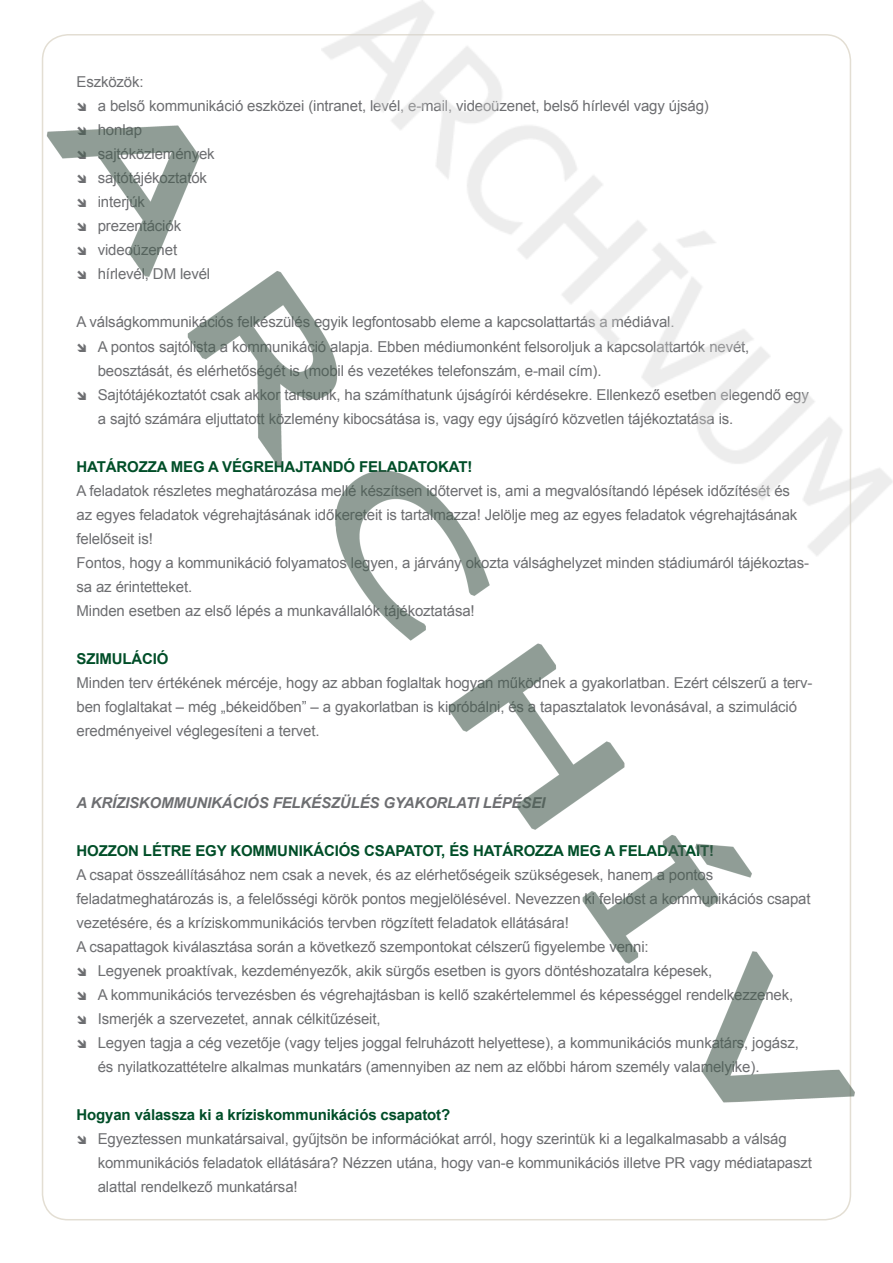
<style>
.page{position:relative;width:893px;height:1263px;background:#fff}
.page>*{position:absolute;margin:0;border:0;box-sizing:border-box;transform-origin:0 0}
.t1{font:15px/24px "Arial";letter-spacing:-.01em;color:#6d6e71}
.t2{font:700 15px "Arial";letter-spacing:-.01em;color:#004e28}
.t3{font:italic 700 15px "Arial";letter-spacing:-.01em;color:#6d6e71}
</style>
<div class="page">
<img style="left:41px;top:34px;width:814px;height:1187px">
<img style="left:321px;top:0;width:572px;height:556px">
<svg style="left:78px;top:103px;width:8px;height:8px"></svg>
<svg style="left:78px;top:127px;width:8px;height:8px"></svg>
<svg style="left:78px;top:151px;width:8px;height:8px"></svg>
<svg style="left:78px;top:175px;width:8px;height:8px"></svg>
<svg style="left:78px;top:199px;width:8px;height:8px"></svg>
<svg style="left:78px;top:223px;width:8px;height:8px"></svg>
<svg style="left:78px;top:247px;width:8px;height:8px"></svg>
<svg style="left:78px;top:271px;width:8px;height:8px"></svg>
<svg style="left:78px;top:343px;width:8px;height:8px"></svg>
<svg style="left:78px;top:391px;width:8px;height:8px"></svg>
<svg style="left:78px;top:967px;width:8px;height:8px"></svg>
<svg style="left:78px;top:991px;width:8px;height:8px"></svg>
<svg style="left:78px;top:1015px;width:8px;height:8px"></svg>
<svg style="left:78px;top:1039px;width:8px;height:8px"></svg>
<svg style="left:78px;top:1135px;width:8px;height:8px"></svg>
<p class="t1" style="left:98px;top:70px;width:613px;text-indent:-21px">Eszközök:<br>a belső kommunikáció eszközei (intranet, levél, e-mail, videoüzenet, belső hírlevél vagy újság) honlap<br>sajtóközlemények<br>sajtótájékoztatók<br>interjúk<br>prezentációk<br>videoüzenet<br>hírlevél, DM levél</p>
<p class="t1" style="left:98px;top:310px;width:713px;text-indent:-21px">A válságkommunikációs felkészülés egyik legfontosabb eleme a kapcsolattartás a médiával.<br>A pontos sajtólista a kommunikáció alapja. Ebben médiumonként felsoroljuk a kapcsolattartók nevét, beosztását, és elérhetőségét is (mobil és vezetékes telefonszám, e-mail cím).<br>Sajtótájékoztatót csak akkor tartsunk, ha számíthatunk újságírói kérdésekre. Ellenkező esetben elegendő egy a sajtó számára eljuttatott közlemény kibocsátása is, vagy egy újságíró közvetlen tájékoztatása is.</p>
<p class="t2" style="left:77px;top:456px;width:397px">HATÁROZZA MEG A VÉGREHAJTANDÓ FELADATOKAT!</p>
<p class="t1" style="left:77px;top:478px;width:734px">A feladatok részletes meghatározása mellé készítsen időtervet is, ami a megvalósítandó lépések időzítését és az egyes feladatok végrehajtásának időkereteit is tartalmazza! Jelölje meg az egyes feladatok végrehajtásának felelőseit is!<br>Fontos, hogy a kommunikáció folyamatos legyen, a járvány okozta válsághelyzet minden stádiumáról tájékoztas&shy;sa az érintetteket.<br>Minden esetben az első lépés a munkavállalók tájékoztatása!</p>
<p class="t2" style="left:77px;top:648px;width:93px">SZIMULÁCIÓ</p>
<p class="t1" style="left:77px;top:670px;width:737px">Minden terv értékének mércéje, hogy az abban foglaltak hogyan működnek a gyakorlatban. Ezért célszerű a terv&shy;ben foglaltakat – még „békeidőben” – a gyakorlatban is kipróbálni, és a tapasztalatok levonásával, a szimuláció eredményeivel véglegesíteni a tervet.</p>
<p class="t3" style="left:77px;top:792px;width:470px">A KRÍZISKOMMUNIKÁCIÓS FELKÉSZÜLÉS GYAKORLATI LÉPÉSEI</p>
<p class="t2" style="left:77px;top:840px;width:639px">HOZZON LÉTRE EGY KOMMUNIKÁCIÓS CSAPATOT, ÉS HATÁROZZA MEG A FELADATAIT!</p>
<p class="t1" style="left:77px;top:862px;width:638px">A csapat összeállításához nem csak a nevek, és az elérhetőségeik szükségesek, hanem a pontos</p>
<p class="t1" style="left:77px;top:886px;width:735px">feladatmeghatározás is, a felelősségi körök pontos megjelölésével. Nevezzen ki felelőst a kommunikációs csapat</p>
<p class="t1" style="left:77px;top:910px;width:494px">vezetésére, és a kríziskommunikációs tervben rögzített feladatok ellátására!</p>
<p class="t1" style="left:77px;top:934px;width:574px">A csapattagok kiválasztása során a következő szempontokat célszerű figyelembe venni:</p>
<p class="t1" style="left:98px;top:958px;width:616px">Legyenek proaktívak, kezdeményezők, akik sürgős esetben is gyors döntéshozatalra képesek,</p>
<p class="t1" style="left:98px;top:982px;width:697px">A kommunikációs tervezésben és végrehajtásban is kellő szakértelemmel és képességgel rendelkezzenek,</p>
<p class="t1" style="left:98px;top:1006px;width:284px">Ismerjék a szervezetet, annak célkitűzéseit,</p>
<p class="t1" style="left:98px;top:1030px;width:703px">Legyen tagja a cég vezetője (vagy teljes joggal felruházott helyettese), a kommunikációs munkatárs, jogász,</p>
<p class="t1" style="left:98px;top:1054px;width:663px">és nyilatkozattételre alkalmas munkatárs (amennyiben az nem az előbbi három személy valamelyike).</p>
<p class="t2" style="left:77px;top:1104px;width:375px">Hogyan válassza ki a kríziskommunikációs csapatot?</p>
<p class="t1" style="left:98px;top:1126px;width:716px">Egyeztessen munkatársaival, gyűjtsön be információkat arról, hogy szerintük ki a legalkalmasabb a válság kommunikációs feladatok ellátására? Nézzen utána, hogy van-e kommunikációs illetve PR vagy médiatapaszt alattal rendelkező munkatársa!</p>
</div>
